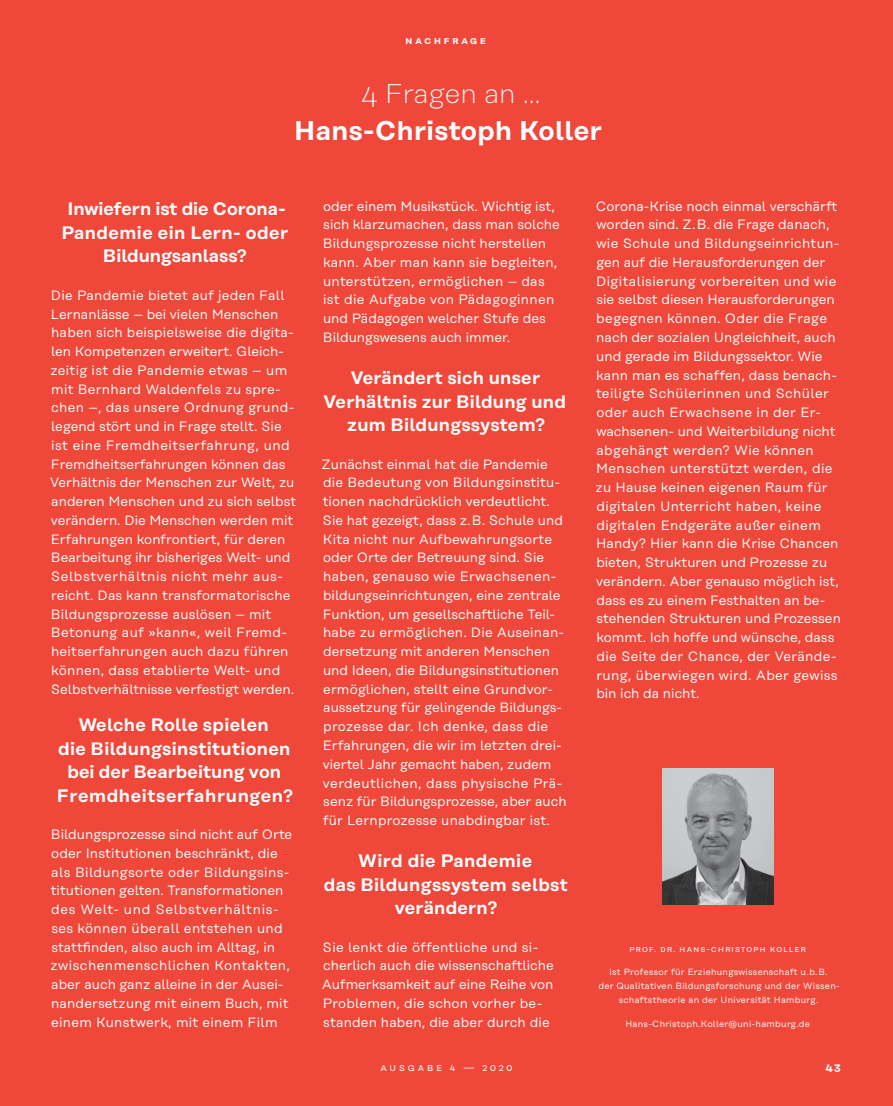
<style>
.page{position:relative;width:893px;height:1106px;background:#ef4739}
.page>*{position:absolute;margin:0;border:0;box-sizing:border-box;transform-origin:0 0}
.t1{font:600 27px "Rational Text";letter-spacing:.015em;color:#fff}
.t2{font:200 27px "Rational Text";color:#fff}
.t3{font:600 18px/23.4px "Rational Text";letter-spacing:.015em;color:#fff;text-align:center}
.t4{font:13.5px/18.8px "Rational Text";color:#fff}
.t5{font:600 13.5px "Rational Text";color:#fff}
.t6{font:10.5px "Rational Text";letter-spacing:.22em;color:#fff}
.t7{font:600 10.5px "Rational Text";letter-spacing:.22em;color:#fff}
.t8{font:9px/14.1px "Rational Text";letter-spacing:.04em;color:#fff;text-align:center}
.t9{font:9px "Rational Text";letter-spacing:.075em;color:#fff}
</style>
<div class="page">
<img style="left:662px;top:768px;width:111px;height:136px">
<p class="t7" style="left:405px;top:34px;width:82px">nachf rage</p>
<h1 class="t2" style="left:361px;top:78px;width:181px">4 Fragen an …</h1>
<h1 class="t1" style="left:294px;top:115px;width:309px">Hans-Christoph Koller</h1>
<h2 class="t3" style="left:61px;top:197px;width:228px">Inwiefern ist die Corona-<br>Pandemie ein Lern- oder<br>Bildungsanlass?</h2>
<p class="t4" style="left:50px;top:286px;width:248px">Die Pandemie bietet auf jeden Fall Lernanlässe – bei vielen Menschen haben sich beispielsweise die digita&shy;len Kompetenzen erweitert. Gleich&shy;zeitig ist die Pandemie etwas – um mit Bernhard Waldenfels zu spre&shy;chen –, das unsere Ordnung grund&shy;legend stört und in Frage stellt. Sie ist eine Fremdheitserfahrung, und Fremdheitserfahrungen können das Verhältnis der Menschen zur Welt, zu anderen Menschen und zu sich selbst verändern. Die Menschen werden mit Erfahrungen konfrontiert, für deren Bearbeitung ihr bisheriges Welt- und Selbstverhältnis nicht mehr aus&shy;reicht. Das kann transformatorische Bildungsprozesse auslösen – mit Betonung auf »kann«, weil Fremd&shy;heitserfahrungen auch dazu führen können, dass etablierte Welt- und Selbstverhältnisse verfestigt werden.</p>
<h2 class="t3" style="left:57px;top:713px;width:238px">Welche Rolle spielen<br>die Bildungsinstitutionen bei der Bearbeitung von<br>Fremdheitserfahrungen?</h2>
<p class="t4" style="left:50px;top:825px;width:243px">Bildungsprozesse sind nicht auf Orte oder Institutionen beschränkt, die als Bildungsorte oder Bildungsins&shy;titutionen gelten. Transformationen des Welt- und Selbstverhältnis&shy;ses können überall entstehen und stattfinden, also auch im Alltag, in zwischenmenschlichen Kontakten, aber auch ganz alleine in der Ausei&shy;nandersetzung mit einem Buch, mit einem Kunstwerk, mit einem Film</p>
<p class="t4" style="left:323px;top:196px;width:239px">oder einem Musikstück. Wichtig ist, sich klarzumachen, dass man solche Bildungsprozesse nicht herstellen kann. Aber man kann sie begleiten, unterstützen, ermöglichen – das ist die Aufgabe von Pädagoginnen und Pädagogen welcher Stufe des Bildungswesens auch immer.</p>
<h2 class="t3" style="left:323px;top:366px;width:244px">Verändert sich unser<br>Verhältnis zur Bildung und zum Bildungssystem?</h2>
<p class="t4" style="left:322px;top:454px;width:247px">Zunächst einmal hat die Pandemie die Bedeutung von Bildungsinstitu&shy;tionen nachdrücklich verdeutlicht.<br>Sie hat gezeigt, dass z. B. Schule und Kita nicht nur Aufbewahrungsorte oder Orte der Betreuung sind. Sie haben, genauso wie Erwachsenen&shy;bildungseinrichtungen, eine zentrale Funktion, um gesellschaftliche Teil&shy;habe zu ermöglichen. Die Auseinan&shy;dersetzung mit anderen Menschen und Ideen, die Bildungsinstitutionen ermöglichen, stellt eine Grundvor&shy;aussetzung für gelingende Bildungs&shy;prozesse dar. Ich denke, dass die Erfahrungen, die wir im letzten drei&shy;viertel Jahr gemacht haben, zudem verdeutlichen, dass physische Prä&shy;senz für Bildungsprozesse, aber auch für Lernprozesse unabdingbar ist.</p>
<h2 class="t3" style="left:324px;top:849px;width:245px">Wird die Pandemie<br>das Bildungssystem selbst verändern?</h2>
<p class="t4" style="left:322px;top:937px;width:233px">Sie lenkt die öffentliche und si&shy;cherlich auch die wissenschaftliche Aufmerksamkeit auf eine Reihe von Problemen, die schon vorher be&shy;standen haben, die aber durch die</p>
<p class="t4" style="left:596px;top:196px;width:247px">Corona-Krise noch einmal verschärft worden sind. Z. B. die Frage danach, wie Schule und Bildungseinrichtun&shy;gen auf die Herausforderungen der Digitalisierung vorbereiten und wie sie selbst diesen Herausforderungen begegnen können. Oder die Frage nach der sozialen Ungleichheit, auch und gerade im Bildungssektor. Wie kann man es schaffen, dass benach&shy;teiligte Schülerinnen und Schüler oder auch Erwachsene in der Er&shy;wachsenen- und Weiterbildung nicht abgehängt werden? Wie können Menschen unterstützt werden, die zu Hause keinen eigenen Raum für digitalen Unterricht haben, keine digitalen Endgeräte außer einem Handy? Hier kann die Krise Chancen bieten, Strukturen und Prozesse zu verändern. Aber genauso möglich ist, dass es zu einem Festhalten an be&shy;stehenden Strukturen und Prozessen kommt. Ich hoffe und wünsche, dass die Seite der Chance, der Verände&shy;rung, überwiegen wird. Aber gewiss bin ich da nicht.</p>
<p class="t9" style="left:629px;top:943px;width:179px">Prof. Dr. Hans-Christoph Koller</p>
<p class="t8" style="left:598px;top:964px;width:243px">ist Professor für Erziehungswissenschaft u.b.B.<br>der Qualitativen Bildungsforschung und der Wissen&shy;schaftstheorie an der Universität Hamburg.</p>
<p class="t8" style="left:625px;top:1016px;width:186px">Hans-Christoph.Koller@uni-hamburg.de</p>
<p class="t6" style="left:380px;top:1060px;width:134px">ausgabe 4 — 2020</p>
<p class="t5" style="left:825px;top:1059px;width:17px">43</p>
</div>
